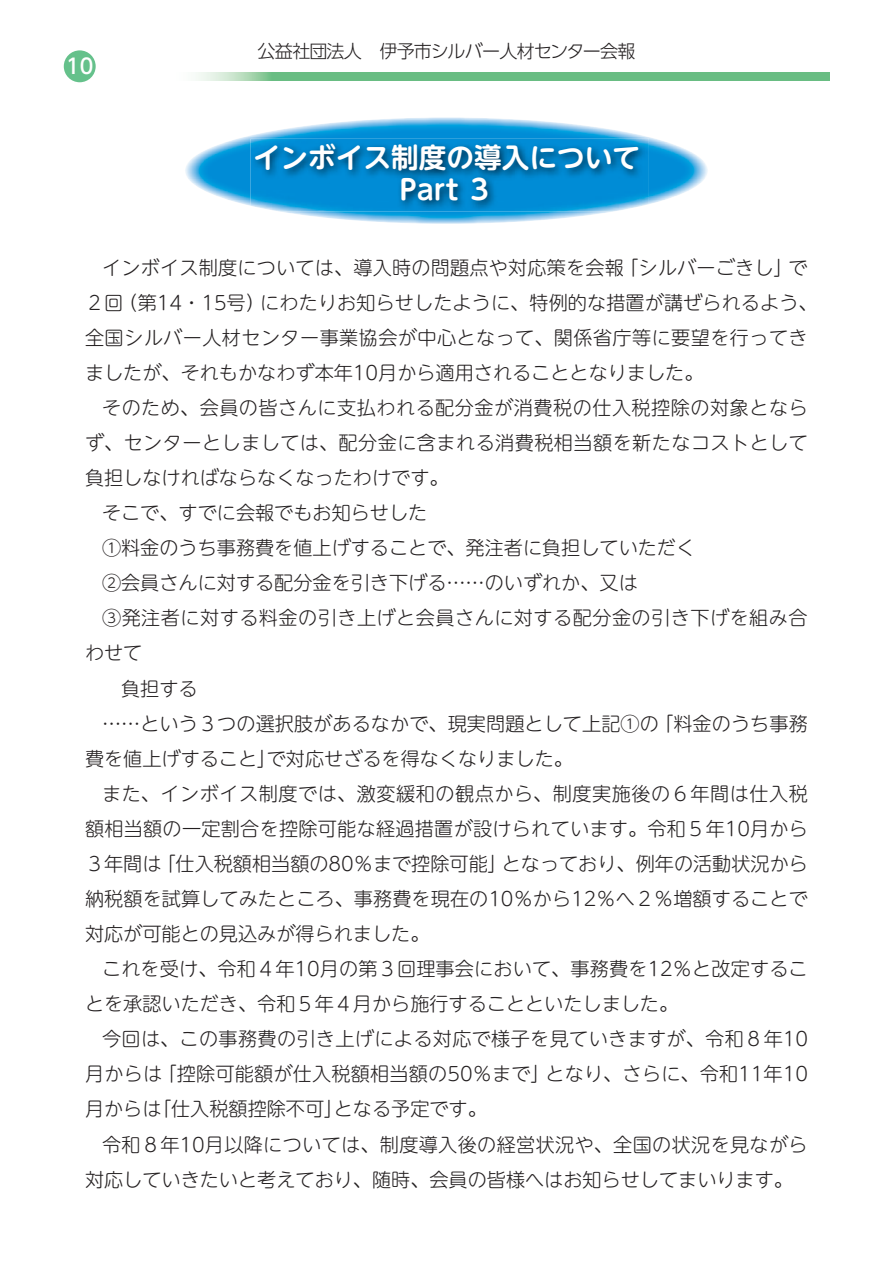
<style>
.page{position:relative;width:893px;height:1263px;background:#fff}
.page>*{position:absolute;margin:0;border:0;box-sizing:border-box;transform-origin:0 0}
.t1{font:700 27.6px/32px "UD Shin M Go Pro De";color:#fff;text-align:center}
.t2{font:500 20.7px "UD Shin Go Pro";color:#fff}
.t3{font:300 19.2px/35.1px "UD Shin M Go Pro";letter-spacing:.005em;color:#231f20}
.t4{font:300 19.2px "UD Shin M Go Pro";letter-spacing:.025em;color:#231f20}
.t5{font:300 19.2px "UD Shin M Go Pro";letter-spacing:.03em;color:#231f20}
.t6{font:300 18px "UD Shin Go Pro";letter-spacing:-.045em;color:#231f20}
</style>
<div class="page">
<img style="left:185px;top:117px;width:523px;height:107px">
<div style="left:64px;top:50px;width:32px;height:32px;background:#65c18b;border-radius:50%"></div>
<img style="left:198px;top:72px;width:631px;height:9px">
<img style="left:250px;top:139px;width:399px;height:73px">
<p class="t2" style="left:66px;top:50px;width:29px">10</p>
<p class="t6" style="left:257px;top:37px;width:380px">公益社団法人　伊予市シルバー人材センター会報</p>
<h1 class="t1" style="left:253px;top:141px;width:388px">インボイス制度の導入について<br>Part ３</h1>
<p class="t3" style="left:85px;top:249px;width:734px;text-indent:17px">インボイス制度については、導入時の問題点や対応策を会報「シルバーごきし」で２回（第14・15号）にわたりお知らせしたように、特例的な措置が講ぜられるよう、全国シルバー人材センター事業協会が中心となって、関係省庁等に要望を行ってきましたが、それもかなわず本年10月から適用されることとなりました。</p>
<p class="t4" style="left:102px;top:392px;width:707px">そのため、会員の皆さんに支払われる配分金が消費税の仕入税控除の対象となら</p>
<p class="t4" style="left:85px;top:427px;width:724px">ず、センターとしましては、配分金に含まれる消費税相当額を新たなコストとして</p>
<p class="t3" style="left:85px;top:459px;width:365px">負担しなければならなくなったわけです。</p>
<p class="t3" style="left:102px;top:494px;width:327px">そこで、すでに会報でもお知らせした</p>
<p class="t3" style="left:102px;top:529px;width:595px">①料金のうち事務費を値上げすることで、発注者に負担していただく</p>
<p class="t3" style="left:102px;top:564px;width:537px">②会員さんに対する配分金を引き下げる……のいずれか、又は</p>
<p class="t4" style="left:102px;top:603px;width:707px">③発注者に対する料金の引き上げと会員さんに対する配分金の引き下げを組み合</p>
<p class="t3" style="left:85px;top:635px;width:59px">わせて</p>
<p class="t3" style="left:102px;top:670px;width:97px">　負担する</p>
<p class="t3" style="left:102px;top:705px;width:707px">……という３つの選択肢があるなかで、現実問題として上記①の「料金のうち事務</p>
<p class="t3" style="left:85px;top:740px;width:489px">費を値上げすること」で対応せざるを得なくなりました。</p>
<p class="t5" style="left:102px;top:778px;width:707px">また、インボイス制度では、激変緩和の観点から、制度実施後の６年間は仕入税</p>
<p class="t3" style="left:85px;top:810px;width:724px">額相当額の一定割合を控除可能な経過措置が設けられています。令和５年10月から</p>
<p class="t3" style="left:85px;top:845px;width:724px">３年間は「仕入税額相当額の80％まで控除可能」となっており、例年の活動状況から</p>
<p class="t3" style="left:85px;top:880px;width:724px">納税額を試算してみたところ、事務費を現在の10％から12％へ２％増額することで</p>
<p class="t3" style="left:85px;top:915px;width:346px">対応が可能との見込みが得られました。</p>
<p class="t3" style="left:102px;top:950px;width:707px">これを受け、令和４年10月の第３回理事会において、事務費を12％と改定するこ</p>
<p class="t3" style="left:85px;top:985px;width:595px">とを承認いただき、令和５年４月から施行することといたしました。</p>
<p class="t3" style="left:102px;top:1020px;width:707px">今回は、この事務費の引き上げによる対応で様子を見ていきますが、令和８年10</p>
<p class="t3" style="left:85px;top:1055px;width:724px">月からは「控除可能額が仕入税額相当額の50％まで」となり、さらに、令和11年10</p>
<p class="t3" style="left:85px;top:1091px;width:403px">月からは「仕入税額控除不可」となる予定です。</p>
<p class="t3" style="left:102px;top:1126px;width:707px">令和８年10月以降については、制度導入後の経営状況や、全国の状況を見ながら</p>
<p class="t3" style="left:85px;top:1161px;width:709px">対応していきたいと考えており、随時、会員の皆様へはお知らせしてまいります。</p>
</div>
